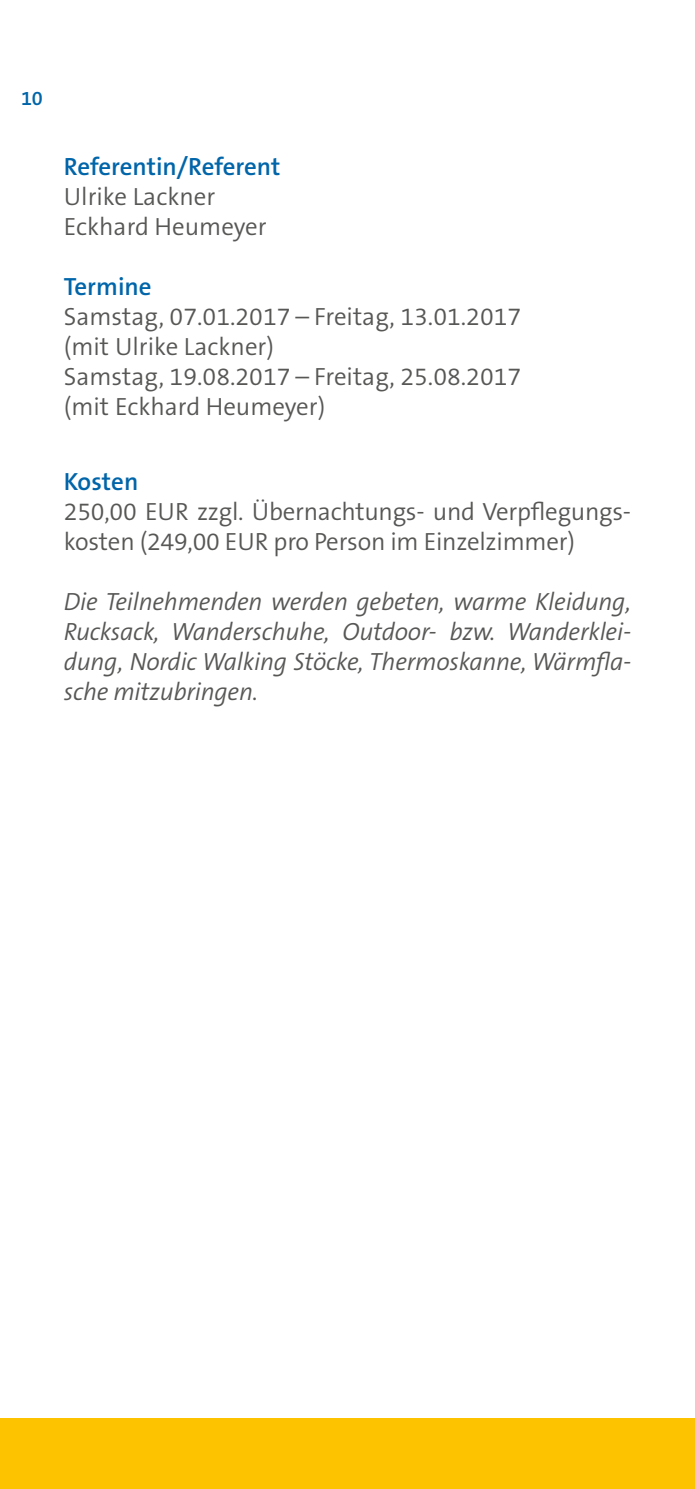
<style>
.page{position:relative;width:695px;height:1489px;background:#fff}
.page>*{position:absolute;margin:0;border:0;box-sizing:border-box;transform-origin:0 0}
.t1{font:300 25px/30px "The Sans B4";color:#575756}
.t2{font:italic 300 25px/30px "The Sans B4";letter-spacing:-.01em;color:#575756;text-align:justify}
.t3{font:600 25px "The Sans B6";color:#0065a9}
.t4{font:600 20px "The Sans B6";color:#0065a9}
</style>
<div class="page">
<div style="left:0;top:1417px;width:694px;height:71px;background:#fdc300"></div>
<p class="t4" style="left:21px;top:87px;width:23px">10</p>
<p class="t3" style="left:64px;top:153px;width:218px">Referentin/Referent</p>
<p class="t1" style="left:64px;top:182px;width:204px">Ulrike Lackner<br>Eckhard Heumeyer</p>
<p class="t3" style="left:64px;top:273px;width:89px">Termine</p>
<p class="t1" style="left:64px;top:302px;width:459px">Samstag, 07.01.2017 – Freitag, 13.01.2017 (mit Ulrike Lackner)<br>Samstag, 19.08.2017 – Freitag, 25.08.2017 (mit Eckhard Heumeyer)</p>
<p class="t3" style="left:64px;top:468px;width:76px">Kosten</p>
<p class="t1" style="left:64px;top:497px;width:568px">250,00 EUR zzgl. Übernachtungs- und Verpflegungs&shy;kosten (249,00 EUR pro Person im Einzelzimmer)</p>
<p class="t2" style="left:64px;top:587px;width:568px">Die Teilnehmenden werden gebeten, warme Kleidung, Rucksack, Wanderschuhe, Outdoor- bzw. Wanderklei&shy;dung, Nordic Walking Stöcke, Thermoskanne, Wärmfla&shy;sche mitzubringen.</p>
</div>
